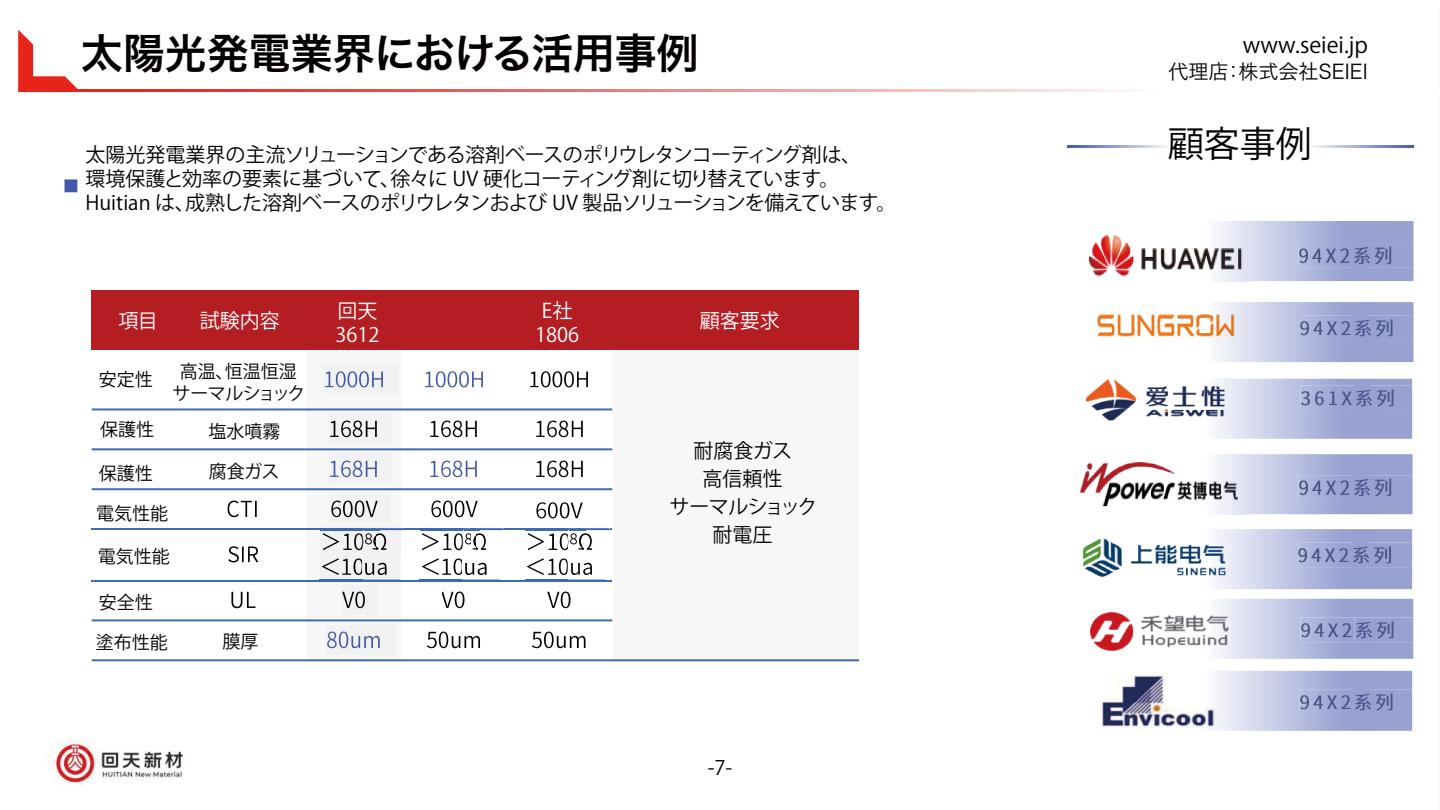
<style>
.page{position:relative;width:1440px;height:810px;background:#fff}
.page>*{position:absolute;margin:0;border:0;box-sizing:border-box;transform-origin:0 0}
.t1{font:42px "Hira Kaku Pro W6";color:#060101}
.t2{font:36px "Koz Go Pr 6 N";color:#060101}
.t3{font:22px "Koz Go Pr 6 N";color:#060101}
.t4{font:22px "Wingdings";color:#4359a7}
.t5{font:20px/28px "Koz Go Pr 6 N";letter-spacing:-.03em;color:#060101}
.t6{font:20px/24px "Koz Go Pr 6 N";color:#fff}
.t7{font:20px "Hira Kaku Pro W3";color:#060101}
.t8{font:18px/39.2px "Koz Go Pr 6 N";color:#060101}
.t9{font:18px/21.6px "Koz Go Pr 6 N";letter-spacing:-.02em;color:#060101;text-align:center}
</style>
<div class="page">
<img style="left:18px;top:8px;width:1422px;height:802px">
<svg style="left:18px;top:30px;width:63px;height:62px"></svg>
<svg style="left:56px;top:90px;width:1384px;height:2px"></svg>
<div style="left:92px;top:290px;width:87px;height:60px;background:#b41e23"></div>
<div style="left:179px;top:290px;width:128px;height:60px;background:#b41e23"></div>
<div style="left:307px;top:290px;width:94px;height:60px;background:#b41e23"></div>
<div style="left:401px;top:290px;width:106px;height:60px;background:#b41e23"></div>
<div style="left:507px;top:290px;width:105px;height:60px;background:#b41e23"></div>
<div style="left:612px;top:290px;width:247px;height:60px;background:#b41e23"></div>
<div style="left:92px;top:350px;width:87px;height:59px;background:#fff"></div>
<div style="left:179px;top:350px;width:128px;height:59px;background:#fff"></div>
<div style="left:307px;top:350px;width:94px;height:59px;background:#f7f7f8"></div>
<div style="left:401px;top:350px;width:106px;height:59px;background:#fff"></div>
<div style="left:507px;top:350px;width:105px;height:59px;background:#fff"></div>
<div style="left:612px;top:350px;width:247px;height:310px;background:#f7f7f8"></div>
<div style="left:92px;top:409px;width:87px;height:40px;background:#fff"></div>
<div style="left:179px;top:409px;width:128px;height:40px;background:#fff"></div>
<div style="left:307px;top:409px;width:94px;height:40px;background:#f7f7f8"></div>
<div style="left:401px;top:409px;width:106px;height:40px;background:#fff"></div>
<div style="left:507px;top:409px;width:105px;height:40px;background:#fff"></div>
<div style="left:92px;top:449px;width:87px;height:40px;background:#fff"></div>
<div style="left:179px;top:449px;width:128px;height:40px;background:#fff"></div>
<div style="left:307px;top:449px;width:94px;height:40px;background:#f7f7f8"></div>
<div style="left:401px;top:449px;width:106px;height:40px;background:#fff"></div>
<div style="left:507px;top:449px;width:105px;height:40px;background:#fff"></div>
<div style="left:92px;top:489px;width:87px;height:40px;background:#fff"></div>
<div style="left:179px;top:489px;width:128px;height:40px;background:#fff"></div>
<div style="left:307px;top:489px;width:94px;height:40px;background:#f7f7f8"></div>
<div style="left:401px;top:489px;width:106px;height:40px;background:#fff"></div>
<div style="left:507px;top:489px;width:105px;height:40px;background:#fff"></div>
<div style="left:92px;top:529px;width:87px;height:52px;background:#fff"></div>
<div style="left:179px;top:529px;width:128px;height:52px;background:#fff"></div>
<div style="left:307px;top:529px;width:94px;height:52px;background:#f7f7f8"></div>
<div style="left:401px;top:529px;width:106px;height:52px;background:#fff"></div>
<div style="left:507px;top:529px;width:105px;height:52px;background:#fff"></div>
<div style="left:92px;top:581px;width:87px;height:39px;background:#fff"></div>
<div style="left:179px;top:581px;width:128px;height:39px;background:#fff"></div>
<div style="left:307px;top:581px;width:94px;height:39px;background:#f7f7f8"></div>
<div style="left:401px;top:581px;width:106px;height:39px;background:#fff"></div>
<div style="left:507px;top:581px;width:105px;height:39px;background:#fff"></div>
<div style="left:92px;top:620px;width:87px;height:40px;background:#fff"></div>
<div style="left:179px;top:620px;width:128px;height:40px;background:#fff"></div>
<div style="left:307px;top:620px;width:94px;height:40px;background:#f7f7f8"></div>
<div style="left:401px;top:620px;width:106px;height:40px;background:#fff"></div>
<div style="left:507px;top:620px;width:105px;height:40px;background:#fff"></div>
<hr style="left:92px;top:408px;width:520px;height:2px;background:#3e6cb4">
<hr style="left:92px;top:448px;width:520px;height:2px;background:#3e6cb4">
<hr style="left:92px;top:488px;width:520px;height:2px;background:#3e6cb4">
<hr style="left:92px;top:528px;width:520px;height:2px;background:#3e6cb4">
<hr style="left:92px;top:580px;width:520px;height:2px;background:#3e6cb4">
<hr style="left:92px;top:619px;width:520px;height:2px;background:#3e6cb4">
<hr style="left:92px;top:659px;width:767px;height:2px;background:#3e6cb4">
<img style="left:325px;top:371px;width:58px;height:17px">
<img style="left:425px;top:371px;width:58px;height:17px">
<img style="left:530px;top:371px;width:58px;height:17px">
<img style="left:330px;top:420px;width:47px;height:18px">
<img style="left:430px;top:420px;width:47px;height:18px">
<img style="left:536px;top:420px;width:47px;height:18px">
<img style="left:330px;top:460px;width:47px;height:18px">
<img style="left:430px;top:460px;width:47px;height:18px">
<img style="left:536px;top:460px;width:47px;height:18px">
<img style="left:227px;top:500px;width:30px;height:18px">
<img style="left:331px;top:500px;width:47px;height:18px">
<img style="left:431px;top:500px;width:47px;height:18px">
<img style="left:536px;top:502px;width:47px;height:17px">
<img style="left:228px;top:546px;width:31px;height:17px">
<img style="left:320px;top:530px;width:21px;height:50px">
<img style="left:341px;top:530px;width:23px;height:21px">
<img style="left:364px;top:530px;width:12px;height:19px">
<img style="left:376px;top:530px;width:28px;height:20px">
<svg style="left:363px;top:528px;width:41px;height:1px"></svg>
<img style="left:320px;top:552px;width:21px;height:4px">
<img style="left:341px;top:558px;width:59px;height:22px">
<img style="left:420px;top:530px;width:21px;height:50px">
<img style="left:441px;top:530px;width:23px;height:21px">
<img style="left:464px;top:530px;width:12px;height:19px">
<img style="left:476px;top:530px;width:28px;height:20px">
<svg style="left:463px;top:528px;width:41px;height:1px"></svg>
<img style="left:420px;top:552px;width:21px;height:4px">
<img style="left:441px;top:558px;width:59px;height:22px">
<img style="left:525px;top:530px;width:22px;height:50px">
<img style="left:547px;top:530px;width:23px;height:21px">
<img style="left:570px;top:530px;width:11px;height:19px">
<img style="left:581px;top:530px;width:28px;height:20px">
<svg style="left:568px;top:528px;width:41px;height:1px"></svg>
<img style="left:526px;top:552px;width:20px;height:4px">
<img style="left:546px;top:556px;width:60px;height:24px">
<img style="left:231px;top:591px;width:25px;height:18px">
<img style="left:342px;top:591px;width:23px;height:18px">
<img style="left:442px;top:591px;width:23px;height:18px">
<img style="left:548px;top:591px;width:23px;height:18px">
<img style="left:327px;top:631px;width:53px;height:18px">
<img style="left:427px;top:631px;width:53px;height:18px">
<img style="left:532px;top:631px;width:54px;height:18px">
<img style="left:1067px;top:146px;width:103px;height:2px">
<img style="left:1308px;top:146px;width:106px;height:2px">
<img style="left:1077px;top:281px;width:173px;height:6px">
<img style="left:1083px;top:378px;width:147px;height:1px">
<img style="left:1069px;top:446px;width:178px;height:69px">
<img style="left:1097px;top:668px;width:123px;height:3px">
<img style="left:1414px;top:243px;width:3px;height:25px">
<img style="left:1414px;top:315px;width:4px;height:25px">
<img style="left:1412px;top:385px;width:7px;height:25px">
<img style="left:1413px;top:475px;width:4px;height:25px">
<img style="left:1412px;top:542px;width:5px;height:25px">
<img style="left:1414px;top:618px;width:5px;height:24px">
<img style="left:1412px;top:689px;width:6px;height:25px">
<img style="left:1064px;top:221px;width:350px;height:60px">
<img style="left:1299px;top:243px;width:54px;height:25px">
<img style="left:1353px;top:243px;width:13px;height:25px">
<img style="left:1064px;top:302px;width:350px;height:60px">
<img style="left:1092px;top:304px;width:149px;height:44px">
<img style="left:1300px;top:315px;width:54px;height:25px">
<img style="left:1354px;top:315px;width:14px;height:25px">
<img style="left:1062px;top:379px;width:350px;height:60px">
<img style="left:1301px;top:385px;width:54px;height:25px">
<img style="left:1355px;top:385px;width:13px;height:25px">
<img style="left:1063px;top:454px;width:350px;height:60px">
<img style="left:1069px;top:454px;width:178px;height:60px">
<img style="left:1299px;top:475px;width:54px;height:25px">
<img style="left:1353px;top:475px;width:13px;height:25px">
<img style="left:1062px;top:529px;width:350px;height:60px">
<img style="left:1077px;top:531px;width:153px;height:50px">
<img style="left:1298px;top:542px;width:54px;height:25px">
<img style="left:1352px;top:542px;width:14px;height:25px">
<img style="left:1064px;top:599px;width:349px;height:60px">
<svg style="left:1413px;top:618px;width:1px;height:24px"></svg>
<img style="left:1089px;top:610px;width:141px;height:43px">
<img style="left:1301px;top:618px;width:54px;height:24px">
<img style="left:1355px;top:618px;width:13px;height:24px">
<img style="left:1062px;top:671px;width:350px;height:60px">
<img style="left:1299px;top:689px;width:54px;height:25px">
<img style="left:1353px;top:689px;width:14px;height:25px">
<div style="left:1252px;top:758px;width:163px;height:36px;background:#fff"></div>
<h1 class="t1" style="left:81px;top:15px;width:619px">太陽光発電業界における活用事例</h1>
<p class="t4" style="left:63px;top:174px;width:18px">■</p>
<p class="t5" style="left:86px;top:141px;width:777px">太陽光発電業界の主流ソリューションである溶剤ベースのポリウレタンコーティング剤は、</p>
<p class="t5" style="left:86px;top:167px;width:812px;line-height:24px">環境保護と効率の要素に基づいて、徐々に UV 硬化コーティング剤に切り替えています。<br>Huitian は、成熟した溶剤ベースのポリウレタンおよび UV 製品ソリューションを備えています。</p>
<p class="t6" style="left:118px;top:309px;width:41px">項目</p>
<p class="t6" style="left:200px;top:309px;width:81px">試験内容</p>
<p class="t6" style="left:335px;top:299px;width:46px">回天<br>3612</p>
<p class="t6" style="left:535px;top:299px;width:46px;text-align:center">E社<br>1806</p>
<p class="t6" style="left:700px;top:309px;width:81px">顧客要求</p>
<p class="t8" style="left:99px;top:360px;width:55px">安定性</p>
<p class="t9" style="left:173px;top:361px;width:135px">高温、恒温恒湿サーマルショック</p>
<p class="t8" style="left:100px;top:410px;width:55px">保護性</p>
<p class="t8" style="left:209px;top:412px;width:73px">塩水噴霧</p>
<p class="t8" style="left:99px;top:454px;width:55px">保護性</p>
<p class="t8" style="left:209px;top:452px;width:72px">腐食ガス</p>
<p class="t8" style="left:96px;top:494px;width:73px">電気性能</p>
<p class="t8" style="left:98px;top:537px;width:73px">電気性能</p>
<p class="t8" style="left:96px;top:584px;width:73px">安全性塗布性能</p>
<p class="t5" style="left:670px;top:437px;width:149px;text-align:center">耐腐食ガス<br>高信頼性<br>サーマルショック耐電圧</p>
<p class="t8" style="left:222px;top:622px;width:37px">膜厚</p>
<p class="t5" style="left:708px;top:755px;width:26px">-7-</p>
<p class="t3" style="left:1243px;top:32px;width:126px">www.seiei.jp</p>
<p class="t7" style="left:1169px;top:54px;width:201px">代理店：株式会社SEIEI</p>
<h2 class="t2" style="left:1168px;top:123px;width:145px">顧客事例</h2>
</div>
